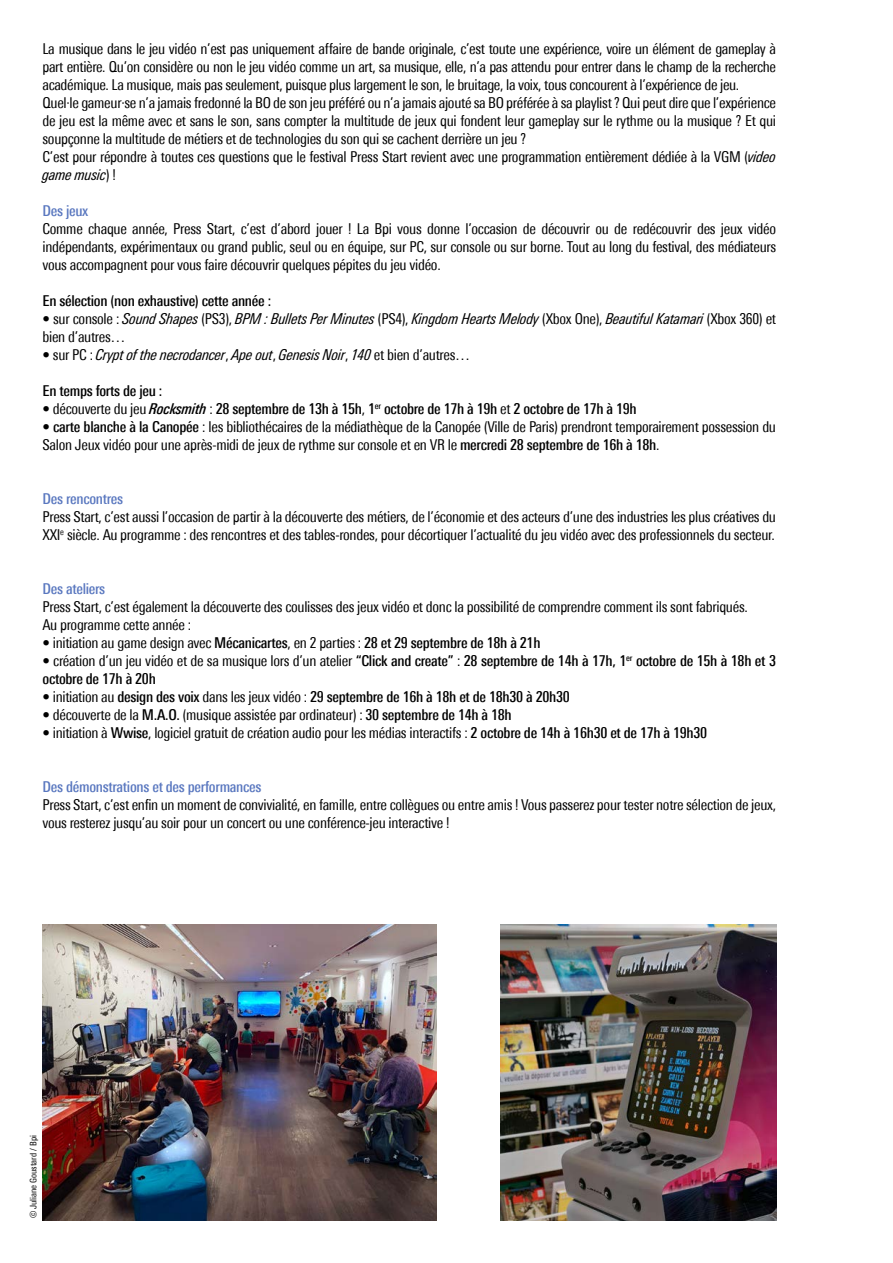
<style>
.page{position:relative;width:893px;height:1263px;background:#fff}
.page>*{position:absolute;margin:0;border:0;box-sizing:border-box;transform-origin:0 0}
.t1{font:condensed 15px/18px "Univers Next Pro";letter-spacing:-.02em;color:#000}
.t2{font:500 condensed 15px/18px "Univers Next Pro";letter-spacing:-.02em;color:#000}
.t3{font:italic condensed 15px/18px "Univers Next Pro";letter-spacing:-.02em;color:#000}
.t4{font:500 condensed 15px "Univers Next Pro";letter-spacing:-.02em;color:#5977bf}
.t5{font:condensed 9px "Univers Next Pro";color:#000}
.s1{font-style:italic}
.s2{font-weight:500;font-style:normal}
.s3{font-style:normal}
.s4{font-weight:400}
.s5{font-weight:500}
</style>
<div class="page">
<img style="left:43px;top:925px;width:394px;height:295px">
<img style="left:501px;top:925px;width:275px;height:295px">
<p class="t1" style="left:43px;top:39px;width:735px">La musique dans le jeu vidéo n’est pas uniquement affaire de bande originale, c’est toute une expérience, voire un élément de gameplay à part entière. Qu’on considère ou non le jeu vidéo comme un art, sa musique, elle, n’a pas attendu pour entrer dans le champ de la recherche académique. La musique, mais pas seulement, puisque plus largement le son, le bruitage, la voix, tous concourent à l’expérience de jeu.<br>Quel·le gameur·se n’a jamais fredonné la BO de son jeu préféré ou n’a jamais ajouté sa BO préférée à sa playlist ? Qui peut dire que l’expérience de jeu est la même avec et sans le son, sans compter la multitude de jeux qui fondent leur gameplay sur le rythme ou la musique ? Et qui soupçonne la multitude de métiers et de technologies du son qui se cachent derrière un jeu ?<br>C’est pour répondre à toutes ces questions que le festival Press Start revient avec une programmation entièrement dédiée à la VGM (<span class="s1">video game music</span>) !</p>
<p class="t4" style="left:43px;top:202px;width:47px">Des jeux</p>
<p class="t1" style="left:43px;top:219px;width:735px;text-align:justify">Comme chaque année, Press Start, c’est d’abord jouer ! La Bpi vous donne l’occasion de découvrir ou de redécouvrir des jeux vidéo indépendants, expérimentaux ou grand public, seul ou en équipe, sur PC, sur console ou sur borne. Tout au long du festival, des médiateurs vous accompagnent pour vous faire découvrir quelques pépites du jeu vidéo.</p>
<p class="t2" style="left:43px;top:291px;width:230px">En sélection (non exhaustive) cette année :</p>
<p class="t3" style="left:43px;top:309px;width:735px"><span class="s2">•</span> <span class="s3">sur console :</span> Sound Shapes <span class="s3">(PS3),</span> BPM : Bullets Per Minutes <span class="s3">(PS4),</span> Kingdom Hearts Melody <span class="s3">(Xbox One),</span> Beautiful Katamari <span class="s3">(Xbox 360) et bien d’autres…</span></p>
<p class="t3" style="left:43px;top:345px;width:429px"><span class="s2">•</span> <span class="s3">sur PC :</span> Crypt of the necrodancer<span class="s3">,</span> Ape out<span class="s3">,</span> Genesis Noir<span class="s3">,</span> 140 <span class="s3">et bien d’autres…</span></p>
<p class="t2" style="left:43px;top:381px;width:121px">En temps forts de jeu :</p>
<p class="t2" style="left:43px;top:399px;width:596px">• <span class="s4">découverte du jeu</span> <span class="s1">Rocksmith</span> <span class="s4">:</span> 28 septembre de 13h à 15h<span class="s4">,</span> 1<sup>er</sup> octobre de 17h à 19h <span class="s4">et</span> 2 octobre de 17h à 19h</p>
<p class="t1" style="left:43px;top:417px;width:735px"><span class="s5">• carte blanche à la Canopée</span> : les bibliothécaires de la médiathèque de la Canopée (Ville de Paris) prendront temporairement possession du<br>Salon Jeux vidéo pour une après-midi de jeux de rythme sur console et en VR le <span class="s5">mercredi 28 septembre de 16h à 18h</span>.</p>
<p class="t4" style="left:43px;top:490px;width:82px">Des rencontres</p>
<p class="t1" style="left:43px;top:507px;width:735px">Press Start, c’est aussi l’occasion de partir à la découverte des métiers, de l’économie et des acteurs d’une des industries les plus créatives du<br>XXI<sup>e</sup> siècle. Au programme : des rencontres et des tables-rondes, pour décortiquer l’actualité du jeu vidéo avec des professionnels du secteur.</p>
<p class="t4" style="left:43px;top:580px;width:64px">Des ateliers</p>
<p class="t1" style="left:43px;top:597px;width:707px">Press Start, c’est également la découverte des coulisses des jeux vidéo et donc la possibilité de comprendre comment ils sont fabriqués.<br>Au programme cette année :</p>
<p class="t1" style="left:43px;top:633px;width:500px">• initiation au game design avec <span class="s5">Mécanicartes</span>, en 2 parties : <span class="s5">28 et 29 septembre de 18h à 21h</span></p>
<p class="t2" style="left:43px;top:651px;width:735px"><span class="s4">• création d’un jeu vidéo et de sa musique lors d’un atelier</span> “Click and create” <span class="s4">:</span> 28 septembre de 14h à 17h, 1<sup>er</sup> octobre de 15h à 18h et 3 octobre de 17h à 20h</p>
<p class="t2" style="left:43px;top:687px;width:529px"><span class="s4">• initiation au</span> design des voix <span class="s4">dans les jeux vidéo :</span> 29 septembre de 16h à 18h et de 18h30 à 20h30</p>
<p class="t1" style="left:43px;top:705px;width:471px">• découverte de la <span class="s5">M.A.O.</span> (musique assistée par ordinateur) : <span class="s5">30 septembre de 14h à 18h</span></p>
<p class="t1" style="left:43px;top:723px;width:666px">• initiation à <span class="s5">Wwise</span>, logiciel gratuit de création audio pour les médias interactifs : <span class="s5">2 octobre de 14h à 16h30 et de 17h à 19h30</span></p>
<p class="t4" style="left:43px;top:778px;width:221px">Des démonstrations et des performances</p>
<p class="t1" style="left:43px;top:795px;width:735px">Press Start, c’est enfin un moment de convivialité, en famille, entre collègues ou entre amis ! Vous passerez pour tester notre sélection de jeux, vous resterez jusqu’au soir pour un concert ou une conférence-jeu interactive !</p>
<p class="t5" style="left:28px;top:1218px;width:84px;rotate:-90deg">© Juliane Goustard / Bpi</p>
</div>
